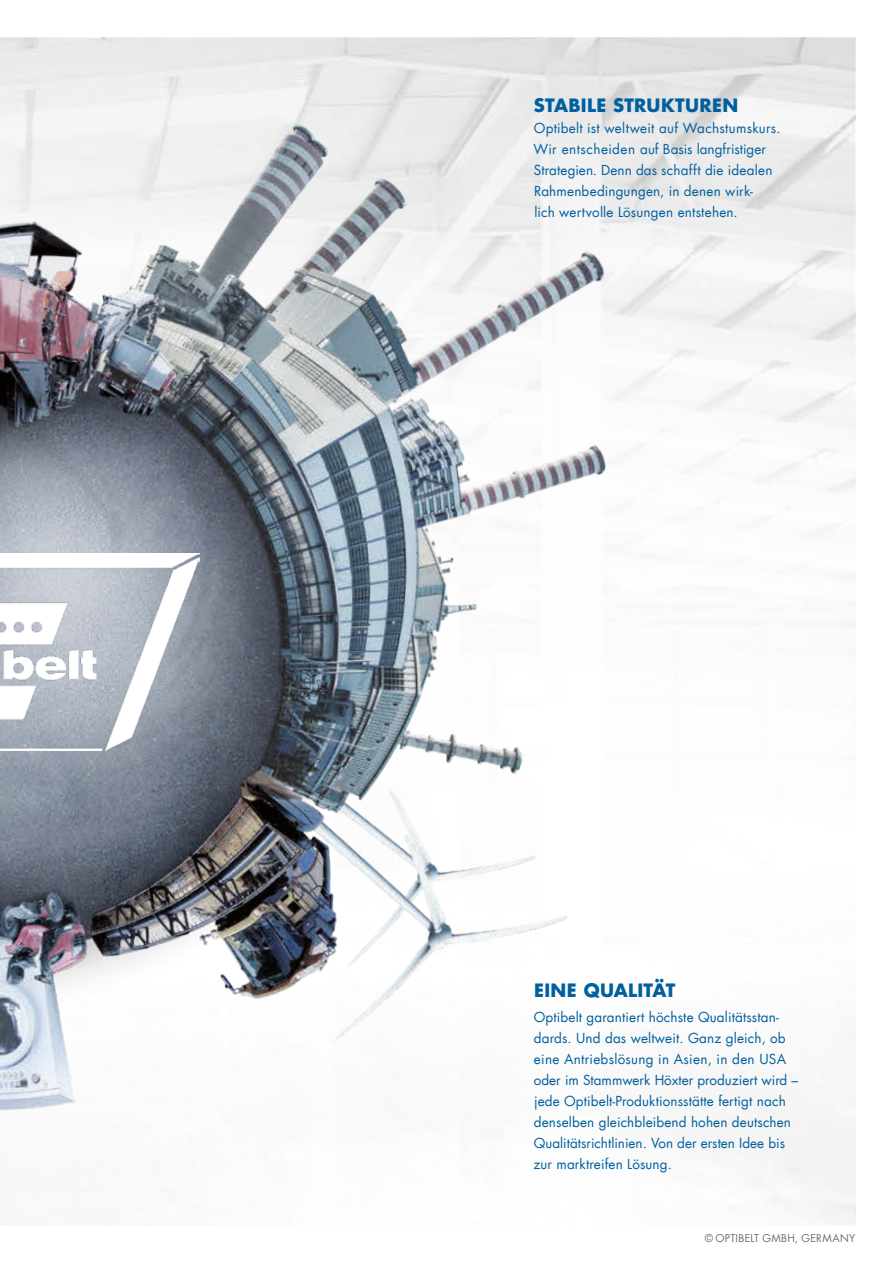
<style>
.page{position:relative;width:893px;height:1263px;background:#fff}
.page>*{position:absolute;margin:0;border:0;box-sizing:border-box;transform-origin:0 0}
.t1{font:700 18px "Futura Com";letter-spacing:.015em;color:#005f9e}
.t2{font:13.5px/21px "Futura Com";letter-spacing:.01em;color:#005f9e}
.t3{font:10.5px "Futura Com";letter-spacing:.025em;color:#706f6f}
</style>
<div class="page">
<svg style="left:839px;top:116px;width:17px;height:510px;fill:#f6f6f6"></svg>
<img style="left:0;top:37px;width:839px;height:1180px">
<img style="left:0;top:553px;width:199px;height:198px">
<h1 class="t1" style="left:534px;top:92px;width:206px">STABILE STRUKTUREN</h1>
<p class="t2" style="left:533px;top:118px;width:249px">Optibelt ist weltweit auf Wachstumskurs.<br>Wir entscheiden auf Basis langfristiger Strategien. Denn das schafft die idealen Rahmenbedingungen, in denen wirk-<br>lich wertvolle Lösungen entstehen.</p>
<h1 class="t1" style="left:534px;top:977px;width:143px">EINE QUALITÄT</h1>
<p class="t2" style="left:533px;top:1006px;width:266px">Optibelt garantiert höchste Qualitätsstan&shy;dards. Und das weltweit. Ganz gleich, ob eine Antriebslösung in Asien, in den USA oder im Stammwerk Höxter produziert wird – jede Optibelt-Produktionsstätte fertigt nach denselben gleichbleibend hohen deutschen Qualitätsrichtlinien. Von der ersten Idee bis zur marktreifen Lösung.</p>
<p class="t3" style="left:705px;top:1231px;width:152px">© OPTIBELT GMBH, GERMANY</p>
</div>
